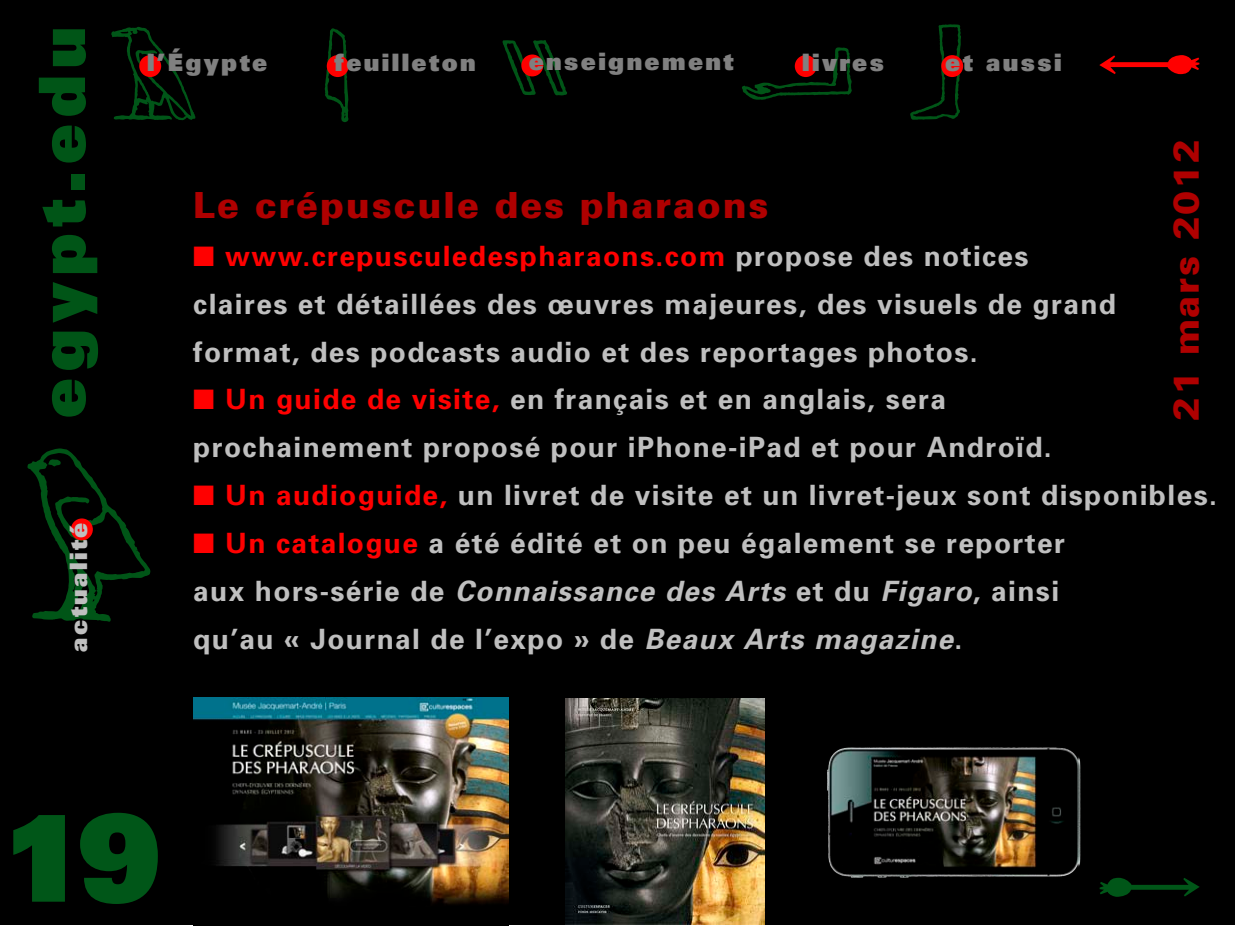
<style>
.page{position:relative;width:1235px;height:926px;background:#fff}
.page>*{position:absolute;margin:0;border:0;box-sizing:border-box;transform-origin:0 0}
.t1{font:900 120px "Univers";color:#005618}
.t2{font:900 64px "Univers";letter-spacing:.1em;color:#005517}
.t3{font:900 36px "Univers";letter-spacing:.05em;color:#af0000}
.t4{font:700 28px/48px "Univers";letter-spacing:.05em;color:#bfbfbf}
.t5{font:900 24px "Univers";letter-spacing:.1em;color:#808080}
.t6{font:900 24px "Univers";letter-spacing:.1em;color:#bfbfbf}
.s1{color:#f00}
.s2{font-style:italic}
</style>
<div class="page">
<div style="left:1px;top:0;width:1234px;height:925px;background:#000"></div>
<svg style="left:111px;top:26px;width:84px;height:94px"></svg>
<svg style="left:324px;top:28px;width:24px;height:94px"></svg>
<div style="left:139px;top:55px;width:22px;height:22px;background:#f00;border-radius:50%"></div>
<div style="left:327px;top:55px;width:22px;height:22px;background:#f00;border-radius:50%"></div>
<svg style="left:742px;top:47px;width:110px;height:53px"></svg>
<div style="left:795px;top:55px;width:21px;height:22px;background:#f00;border-radius:50%"></div>
<svg style="left:910px;top:24px;width:51px;height:96px"></svg>
<div style="left:941px;top:55px;width:22px;height:22px;background:#f00;border-radius:50%"></div>
<svg style="left:502px;top:40px;width:65px;height:56px"></svg>
<div style="left:521px;top:55px;width:22px;height:21px;background:#f00;border-radius:50%"></div>
<svg style="left:28px;top:448px;width:123px;height:174px"></svg>
<div style="left:71px;top:518px;width:22px;height:22px;background:#f00;border-radius:50%"></div>
<svg style="left:1099px;top:55px;width:100px;height:19px"></svg>
<img style="left:194px;top:698px;width:314px;height:206px">
<img style="left:565px;top:698px;width:199px;height:227px">
<img style="left:827px;top:747px;width:254px;height:131px">
<svg style="left:1099px;top:878px;width:100px;height:19px"></svg>
<h2 class="t2" style="left:20px;top:418px;width:393px;rotate:-90deg">egypt.edu</h2>
<p class="t6" style="left:63px;top:652px;width:130px;rotate:-90deg">actualité</p>
<p class="t5" style="left:147px;top:47px;width:122px">l’Égypte</p>
<p class="t5" style="left:335px;top:47px;width:143px">feuilleton</p>
<p class="t5" style="left:529px;top:46px;width:207px">enseignement</p>
<p class="t5" style="left:802px;top:47px;width:83px">livres</p>
<p class="t5" style="left:945px;top:47px;width:118px">et aussi</p>
<p class="t3" style="left:1163px;top:421px;width:283px;rotate:-90deg">21 mars 2012</p>
<p class="t3" style="left:193px;top:182px;width:577px">Le crépuscule des pharaons</p>
<p class="t4" style="left:193px;top:232px;width:924px"><span class="s1">■ www.crepusculedespharaons.com</span> propose des notices claires et détaillées des œuvres majeures, des visuels de grand format, des podcasts audio et des reportages photos.</p>
<p class="t4" style="left:193px;top:376px;width:860px"><span class="s1">■ Un guide de visite,</span> en français et en anglais, sera prochainement proposé pour iPhone-iPad et pour Androïd.</p>
<p class="t4" style="left:193px;top:472px;width:1025px"><span class="s1">■ Un audioguide,</span> un livret de visite et un livret-jeux sont disponibles.</p>
<p class="t4" style="left:193px;top:520px;width:873px"><span class="s1">■ Un catalogue</span> a été édité et on peu également se reporter aux hors-série de <span class="s2">Connaissance des Arts</span> et du <span class="s2">Figaro</span>, ainsi qu’au « Journal de l’expo » de <span class="s2">Beaux Arts magazine</span>.</p>
<h1 class="t1" style="left:3px;top:780px;width:160px">19</h1>
</div>
